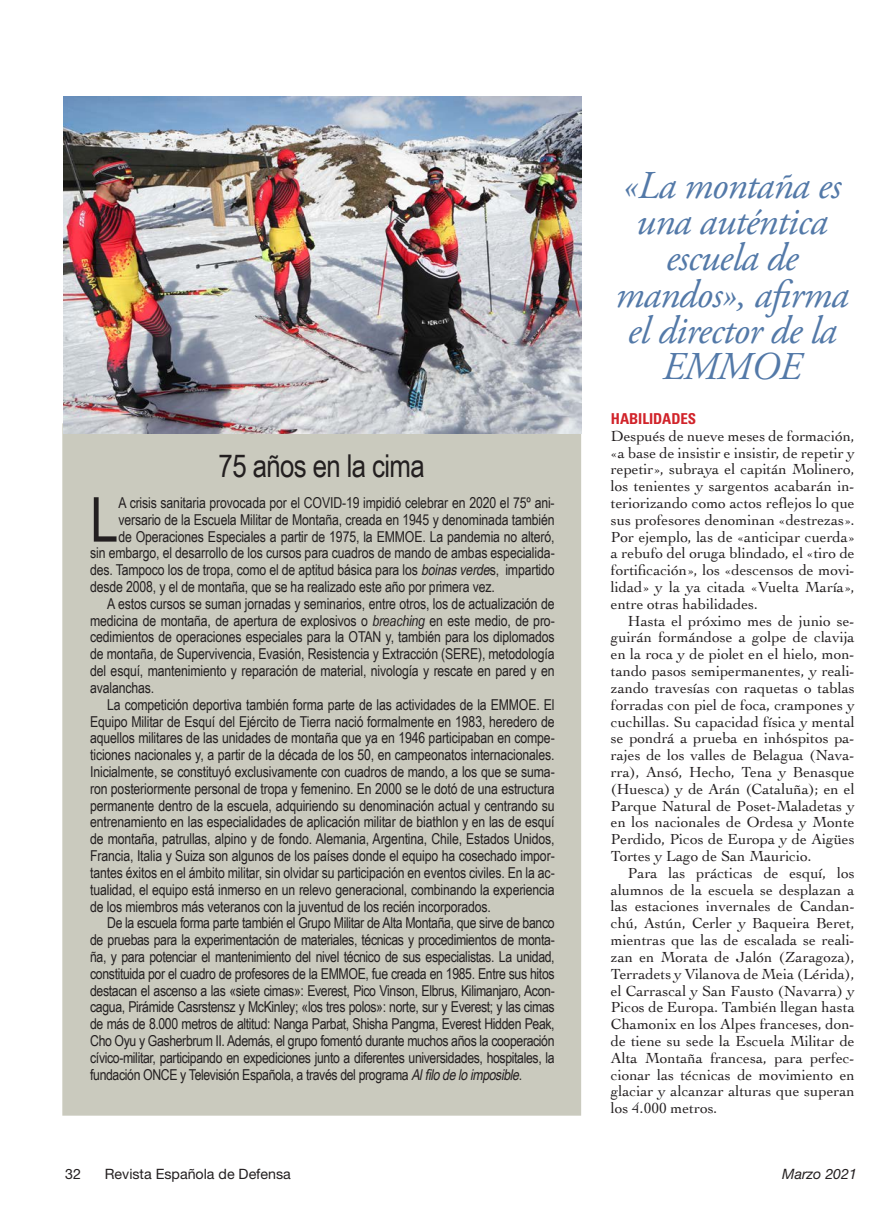
<style>
.page{position:relative;width:893px;height:1217px;background:#fff}
.page>*{position:absolute;margin:0;border:0;box-sizing:border-box;transform-origin:0 0}
.Texto_apoyo{font:61.95px "Arial Narrow";color:#231f20}
.Sumarioaviación{font:italic 39.3px/36.2px "Adobe Garamond Pro";letter-spacing:-.02em;color:#5379a8;text-align:center}
.Título_apoyo{font:31.5px "Arial Narrow";letter-spacing:-.02em;color:#231f20}
.Texto_general{font:15.3px/16.8px "Cochin";color:#231f20;text-align:justify}
.Texto_apoyo-2{font:15px/16.8px "Arial Narrow";letter-spacing:-.01em;color:#231f20;text-align:justify}
.Ladillo{font:700 condensed 15px "Univers";letter-spacing:-.005em;color:#d1232a}
.t1{font:14.25px "Helvetica Neue";color:#231f20}
.t2{font:italic 14.25px "Helvetica Neue";color:#231f20}
.s1{font-style:italic}
</style>
<div class="page">
<div style="left:62px;top:423px;width:519px;height:692px;background:#cacabe;border:2px solid #cacabe"></div>
<img style="left:64px;top:96px;width:518px;height:337px">
<p class="Título_apoyo" style="left:219px;top:442px;width:208px">75 años en la cima</p>
<p class="Texto_apoyo" style="left:90px;top:474px;width:30px">L</p>
<p class="Texto_apoyo-2" style="left:118px;top:493px;width:438px">A crisis sanitaria provocada por el COVID-19 impidió celebrar en 2020 el 75º ani-</p>
<p class="Texto_apoyo-2" style="left:118px;top:510px;width:438px">versario de la Escuela Militar de Montaña, creada en 1945 y denominada también</p>
<p class="Texto_apoyo-2" style="left:118px;top:527px;width:438px">de Operaciones Especiales a partir de 1975, la EMMOE. La pandemia no alteró,</p>
<p class="Texto_apoyo-2" style="left:90px;top:544px;width:466px">sin embargo, el desarrollo de los cursos para cuadros de mando de ambas especialida-</p>
<p class="Texto_apoyo-2" style="left:90px;top:561px;width:466px">des. Tampoco los de tropa, como el de aptitud básica para los <span class="s1">boinasverde</span>s, impartido</p>
<p class="Texto_apoyo-2" style="left:90px;top:577px;width:406px">desde 2008, y el de montaña, que se ha realizado este año por primera vez.</p>
<p class="Texto_apoyo-2" style="left:90px;top:594px;width:466px;text-indent:17px">A estos cursos se suman jornadas y seminarios, entre otros, los de actualización de medicina de montaña, de apertura de explosivos o <span class="s1">breaching</span> en este medio, de pro&shy;cedimientos de operaciones especiales para la OTAN y, también para los diplomados de montaña, de Supervivencia, Evasión, Resistencia y Extracción (SERE), metodología del esquí, mantenimiento y reparación de material, nivología y rescate en pared y en avalanchas.</p>
<p class="Texto_apoyo-2" style="left:90px;top:695px;width:466px;text-indent:17px">La competición deportiva también forma parte de las actividades de la EMMOE. El Equipo Militar de Esquí del Ejército de Tierra nació formalmente en 1983, heredero de aquellos militares de las unidades de montaña que ya en 1946 participaban en compe&shy;ticiones nacionales y, a partir de la década de los 50, en campeonatos internacionales.<br>Inicialmente, se constituyó exclusivamente con cuadros de mando, a los que se suma&shy;ron posteriormente personal de tropa y femenino. En 2000 se le dotó de una estructura permanente dentro de la escuela, adquiriendo su denominación actual y centrando su entrenamiento en las especialidades de aplicación militar de biathlon y en las de esquí de montaña, patrullas, alpino y de fondo. Alemania, Argentina, Chile, Estados Unidos, Francia, Italia y Suiza son algunos de los países donde el equipo ha cosechado impor&shy;tantes éxitos en el ámbito militar, sin olvidar su participación en eventos civiles. En la ac&shy;tualidad, el equipo está inmerso en un relevo generacional, combinando la experiencia de los miembros más veteranos con la juventud de los recién incorporados.</p>
<p class="Texto_apoyo-2" style="left:90px;top:913px;width:466px;text-indent:17px">De la escuela forma parte también el Grupo Militar de Alta Montaña, que sirve de banco de pruebas para la experimentación de materiales, técnicas y procedimientos de monta&shy;ña, y para potenciar el mantenimiento del nivel técnico de sus especialistas. La unidad, constituida por el cuadro de profesores de la EMMOE, fue creada en 1985. Entre sus hitos destacan el ascenso a las «siete cimas»: Everest, Pico Vinson, Elbrus, Kilimanjaro, Acon&shy;cagua, Pirámide Casrstensz y McKinley; «los tres polos»: norte, sur y Everest; y las cimas de más de 8.000 metros de altitud: Nanga Parbat, Shisha Pangma, Everest Hidden Peak, Cho Oyu y Gasherbrum II. Además, el grupo fomentó durante muchos años la cooperación cívico-militar, participando en expediciones junto a diferentes universidades, hospitales, la fundación ONCE y Televisión Española, a través del programa <span class="s1">Alfilodeloimposible</span>.</p>
<p class="Sumarioaviación" style="left:615px;top:168px;width:235px">«La montaña es una auténtica escuela de mandos», afirma el director de la<br>EMMOE</p>
<p class="Ladillo" style="left:611px;top:409px;width:87px">HABILIDADES</p>
<p class="Texto_general" style="left:611px;top:426px;width:245px">Después de nueve meses de formación, «a base de insistir e insistir, de repetir y repetir», subraya el capitán Molinero, los tenientes y sargentos acabarán in&shy;teriorizando como actos reflejos lo que sus profesores denominan «destrezas».<br>Por ejemplo, las de «anticipar cuerda» a rebufo del oruga blindado, el «tiro de fortificación», los «descensos de movi&shy;lidad» y la ya citada «Vuelta María», entre otras habilidades.</p>
<p class="Texto_general" style="left:611px;top:611px;width:245px;text-indent:17px">Hasta el próximo mes de junio se&shy;guirán formándose a golpe de clavija en la roca y de piolet en el hielo, mon&shy;tando pasos semipermanentes, y reali&shy;zando travesías con raquetas o tablas forradas con piel de foca, crampones y cuchillas. Su capacidad física y mental se pondrá a prueba en inhóspitos pa&shy;rajes de los valles de Belagua (Nava&shy;rra), Ansó, Hecho, Tena y Benasque (Huesca) y de Arán (Cataluña); en el Parque Natural de Poset-Maladetas y en los nacionales de Ordesa y Monte Perdido, Picos de Europa y de Aigües Tortes y Lago de San Mauricio.</p>
<p class="Texto_general" style="left:611px;top:863px;width:245px;text-indent:17px">Para las prácticas de esquí, los alumnos de la escuela se desplazan a las estaciones invernales de Candan&shy;chú, Astún, Cerler y Baqueira Beret, mientras que las de escalada se reali&shy;zan en Morata de Jalón (Zaragoza), Terradets y Vilanova de Meia (Lérida), el Carrascal y San Fausto (Navarra) y Picos de Europa. También llegan hasta Chamonix en los Alpes franceses, don&shy;de tiene su sede la Escuela Militar de Alta Montaña francesa, para perfec&shy;cionar las técnicas de movimiento en glaciar y alcanzar alturas que superan los 4.000 metros.</p>
<p class="t1" style="left:65px;top:1164px;width:17px">32</p>
<p class="t1" style="left:105px;top:1164px;width:188px">Revista Española de Defensa</p>
<p class="t2" style="left:782px;top:1164px;width:76px">Marzo 2021</p>
</div>
